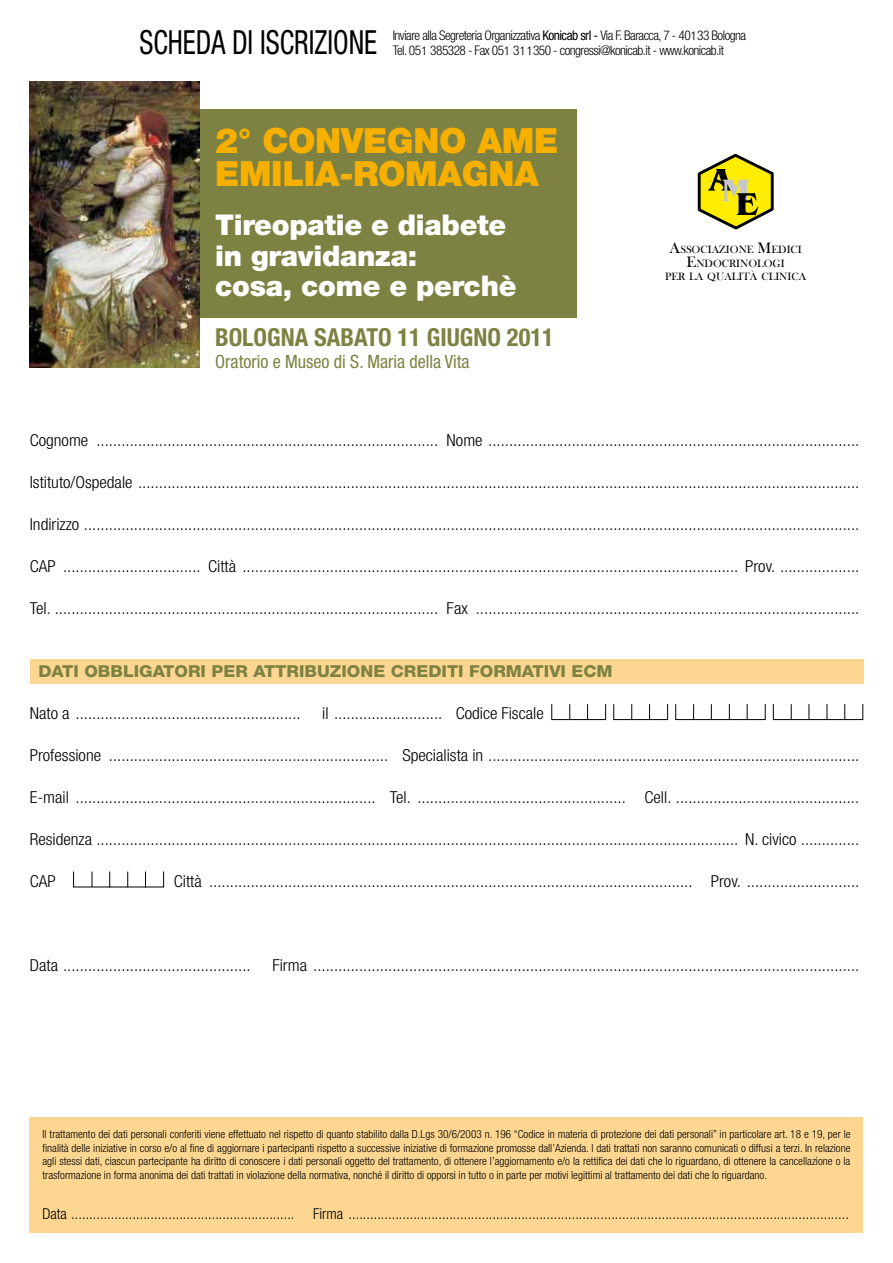
<style>
.page{position:relative;width:893px;height:1263px;background:#fff}
.page>*{position:absolute;margin:0;border:0;box-sizing:border-box;transform-origin:0 0}
.t1{font:900 34.8px/33.2px "Helvetica Neue LT Std";letter-spacing:-.01em;color:#f8b000}
.t2{font:condensed 33.3px "Helvetica Neue LT Std";color:#000;scale:.84 1}
.t3{font:900 28.65px/30.2px "Helvetica Neue LT Std";letter-spacing:-.01em;color:#fff}
.t4{font:700 condensed 24.75px "Helvetica Neue LT Std";color:#7d8242}
.t5{font:condensed 18.3px "Helvetica Neue LT Std";color:#7d8242}
.t6{font:300 condensed 16.5px "Helvetica Neue LT Std";color:#000;scale:1.05 1}
.t7{font:800 16.5px "Helvetica Neue LT Std";color:#7d8242;scale:1.05 1}
.t8{font:300 condensed 15px "Helvetica Neue LT Std";color:#000}
.t9{font:300 condensed 13.35px/15px "Helvetica Neue LT Std";letter-spacing:-.04em;color:#000}
.t10{font:300 condensed 11.25px/13.5px "Helvetica Neue LT Std";color:#000;text-align:justify}
.t11{font:10.95px/14.2px "Bask Old Face";color:#000;text-align:center}
.s1{font-weight:400}
.s2{font-family:"Geometric 231 BT Roman C";font-weight:400;font-stretch:normal}
.s3{font-size:15.6px}
</style>
<div class="page">
<div style="left:30px;top:659px;width:833px;height:24px;background:#fdd791"></div>
<svg style="left:551px;top:704px;width:36px;height:16px"></svg>
<div style="left:587px;top:704px;width:19px;height:16px;border:1px solid #000"></div>
<svg style="left:613px;top:704px;width:36px;height:16px"></svg>
<div style="left:649px;top:704px;width:19px;height:16px;border:1px solid #000"></div>
<div style="left:747px;top:704px;width:19px;height:16px;border:1px solid #000"></div>
<svg style="left:675px;top:704px;width:73px;height:16px"></svg>
<div style="left:844px;top:704px;width:19px;height:16px;border:1px solid #000"></div>
<svg style="left:772px;top:704px;width:74px;height:16px"></svg>
<div style="left:145px;top:871px;width:19px;height:16px;border:1px solid #000"></div>
<svg style="left:73px;top:871px;width:74px;height:17px"></svg>
<div style="left:30px;top:1117px;width:833px;height:116px;background:#fdd791"></div>
<div style="left:89px;top:109px;width:487px;height:208px;background:#7d8242"></div>
<img style="left:30px;top:82px;width:170px;height:286px">
<svg style="left:697px;top:154px;width:77px;height:76px"></svg>
<h2 class="t2" style="left:139px;top:22px;width:285px">SCHEDA DI ISCRIZIONE</h2>
<p class="t9" style="left:393px;top:28px;width:355px">Inviare alla Segreteria Organizzativa <span class="s1">Konicab srl -</span> Via F. Baracca, 7 - 40<span class="s2">1</span>33 Bologna<br>Tel. 05<span class="s2">1</span> 385328 - Fax 05<span class="s2">1</span> 3<span class="s2">11</span>350 - congressi@konicab.it - www.konicab.it</p>
<h1 class="t1" style="left:215px;top:124px;width:341px">2° Convegno AME<br>Emilia-Romagna</h1>
<h3 class="t3" style="left:215px;top:210px;width:303px">Tireopatie e diabete in gravidanza:<br>cosa, come e perchè</h3>
<h3 class="t4" style="left:215px;top:322px;width:340px">BOLOGNA SABATO 11 GIUGNO 2011</h3>
<p class="t5" style="left:215px;top:351px;width:256px">Oratorio e Museo di S. Maria della Vita</p>
<p class="t11" style="left:670px;top:242px;width:134px"><span class="s3">A</span>SSOCIAZIONE <span class="s3">M</span>EDICI<br><span class="s3">E</span>NDOCRINOLOGI</p>
<p class="t11" style="left:665px;top:269px;width:143px">PER LA QUALITÀ CLINICA</p>
<p class="t6" style="left:30px;top:431px;width:791px">Cognome .................................................................................. Nome .........................................................................................</p>
<p class="t6" style="left:30px;top:473px;width:792px">Istituto/Ospedale .............................................................................................................................................................................</p>
<p class="t6" style="left:30px;top:514px;width:792px">Indirizzo ..........................................................................................................................................................................................</p>
<p class="t6" style="left:30px;top:556px;width:791px">CAP ................................. Città ....................................................................................................................... Prov. ...................</p>
<p class="t6" style="left:30px;top:598px;width:791px">Tel. ............................................................................................ Fax ............................................................................................</p>
<p class="t7" style="left:38px;top:661px;width:548px">DATI OBBLIGATORI PER ATTRIBUZIONE CREDITI FORMATIVI ECM</p>
<p class="t6" style="left:30px;top:703px;width:260px">Nato a ......................................................</p>
<p class="t6" style="left:322px;top:703px;width:212px">il .......................... Codice Fiscale</p>
<p class="t6" style="left:30px;top:746px;width:791px">Professione ................................................................... Specialista in .........................................................................................</p>
<p class="t6" style="left:30px;top:788px;width:791px">E-mail ........................................................................ Tel. .................................................. Cell. ............................................</p>
<p class="t6" style="left:30px;top:829px;width:791px">Residenza .......................................................................................................................................................... N. civico ..............</p>
<p class="t6" style="left:30px;top:871px;width:26px">CAP</p>
<p class="t6" style="left:174px;top:872px;width:654px">Città .................................................................................................................... Prov. ...........................</p>
<p class="t6" style="left:30px;top:956px;width:212px">Data .............................................</p>
<p class="t6" style="left:272px;top:956px;width:560px">Firma ...................................................................................................................................</p>
<p class="t10" style="left:43px;top:1127px;width:810px">Il trattamento dei dati personali conferiti viene effettuato nel rispetto di quanto stabilito dalla D.Lgs 30/6/2003 n. 196 “Codice in materia di protezione dei dati personali” in particolare art. 18 e 19, per le finalità delle iniziative in corso e/o al fine di aggiornare i partecipanti rispetto a successive iniziative di formazione promosse dall’Azienda. I dati trattati non saranno comunicati o diffusi a terzi. In relazione agli stessi dati, ciascun partecipante ha diritto di conoscere i dati personali oggetto del trattamento, di ottenere l’aggiornamento e/o la rettifica dei dati che lo riguardano, di ottenere la cancellazione o la trasformazione in forma anonima dei dati trattati in violazione della normativa, nonché il diritto di opporsi in tutto o in parte per motivi legittimi al trattamento dei dati che lo riguardano.</p>
<p class="t8" style="left:43px;top:1205px;width:808px">Data .............................................................. Firma ...........................................................................................................................................</p>
</div>
